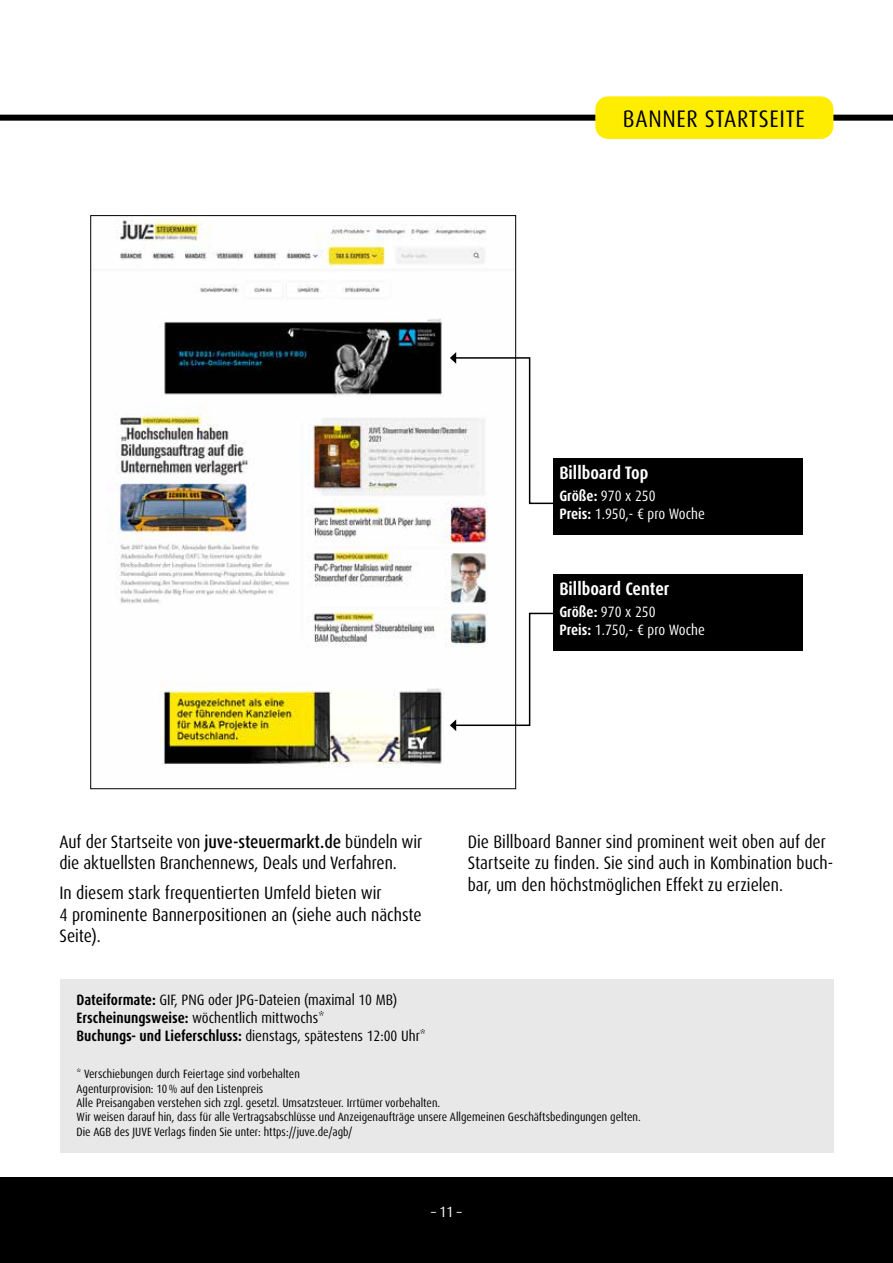
<style>
.page{position:relative;width:893px;height:1263px;background:#fff}
.page>*{position:absolute;margin:0;border:0;box-sizing:border-box;transform-origin:0 0}
.t1{font:condensed 24px "Dax OT";letter-spacing:.03em;color:#000}
.t2{font:condensed 18px/21.6px "Dax OT";color:#000}
.t3{font:700 condensed 18px "Dax OT";color:#fff}
.t4{font:condensed 15px/18px "Dax OT";color:#000}
.t5{font:condensed 15px/18px "Dax OT";color:#fff}
.t6{font:condensed 12px/14.4px "Dax OT";color:#000}
.s1{font-weight:700}
.s2{font-weight:500}
</style>
<div class="page">
<div style="left:0;top:1178px;width:893px;height:85px;background:#000"></div>
<div style="left:60px;top:979px;width:773px;height:173px;background:#e8e8e8"></div>
<img style="left:112px;top:220px;width:376px;height:548px">
<svg style="left:450px;top:352px;width:115px;height:153px"></svg>
<svg style="left:450px;top:612px;width:103px;height:119px"></svg>
<div style="left:553px;top:459px;width:249px;height:76px;background:#000"></div>
<div style="left:553px;top:574px;width:249px;height:77px;background:#000"></div>
<div style="left:0;top:115px;width:893px;height:6px;background:#000"></div>
<div style="left:595px;top:96px;width:238px;height:43px;background:#ffed00;border-radius:13px"></div>
<h1 class="t1" style="left:623px;top:103px;width:183px">BANNER STARTSEITE</h1>
<h2 class="t3" style="left:559px;top:461px;width:91px">Billboard Top</h2>
<p class="t5" style="left:559px;top:487px;width:147px"><span class="s1">Größe:</span> 970 x 250<br><span class="s1">Preis:</span> 1.950,- € pro Woche</p>
<h2 class="t3" style="left:559px;top:577px;width:112px">Billboard Center</h2>
<p class="t5" style="left:559px;top:603px;width:147px"><span class="s1">Größe:</span> 970 x 250<br><span class="s1">Preis:</span> 1.750,- € pro Woche</p>
<h2 class="t2" style="left:60px;top:831px;width:364px">Auf der Startseite von <span class="s2">juve-steuermarkt.de</span> bündeln wir die aktuellsten Branchennews, Deals und Verfahren.</h2>
<h2 class="t2" style="left:60px;top:882px;width:364px">In diesem stark frequentierten Umfeld bieten wir<br>4 prominente Bannerpositionen an (siehe auch nächste<br>Seite).</h2>
<h2 class="t2" style="left:468px;top:831px;width:367px">Die Billboard Banner sind prominent weit oben auf der<br>Startseite zu finden. Sie sind auch in Kombination buch&shy;bar, um den höchstmöglichen Effekt zu erzielen.</h2>
<p class="t4" style="left:77px;top:991px;width:351px"><span class="s1">Dateiformate:</span> GIF, PNG oder JPG-Dateien (maximal 10 MB)<br><span class="s1">Erscheinungsweise:</span> wöchentlich mittwochs*<br><span class="s1">Buchungs- und Lieferschluss:</span> dienstags, spätestens 12:00 Uhr*</p>
<p class="t6" style="left:77px;top:1067px;width:564px">* Verschiebungen durch Feiertage sind vorbehalten<br>Agenturprovision: 10% auf den Listenpreis<br>Alle Preisangaben verstehen sich zzgl. gesetzl. Umsatzsteuer. Irrtümer vorbehalten.<br>Wir weisen darauf hin, dass für alle Vertragsabschlüsse und Anzeigenaufträge unsere Allgemeinen Geschäftsbedingungen gelten.<br>Die AGB des JUVE Verlags finden Sie unter: https://juve.de/agb/</p>
<p class="t5" style="left:431px;top:1202px;width:32px">– 11 –</p>
</div>
